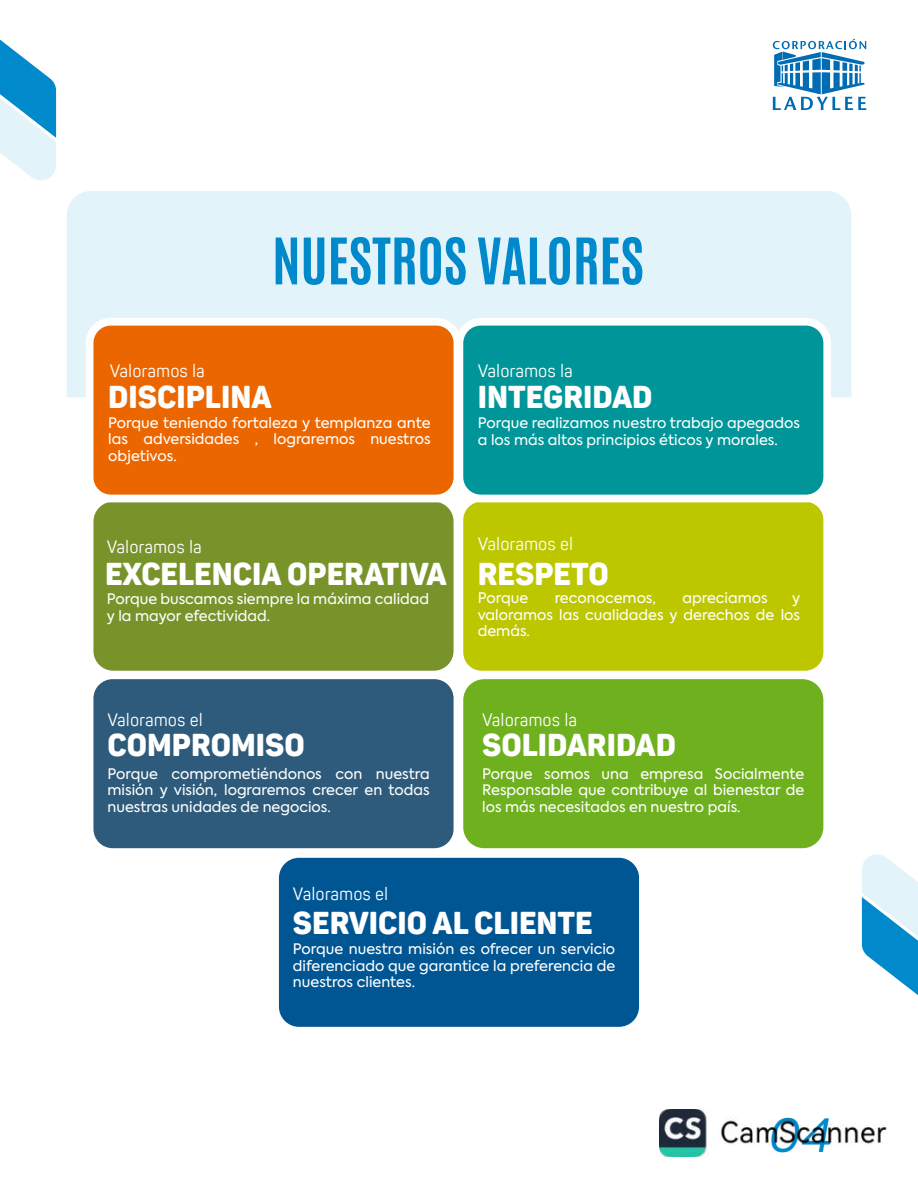
<style>
.page{position:relative;width:918px;height:1188px;background:#fff}
.page>*{position:absolute;margin:0;border:0;box-sizing:border-box;transform-origin:0 0}
.t1{font:54.45px "Antonio";color:#0089cb}
.t2{font:italic 48px "Amsi Pro";color:#0089cb}
.t3{font:31.5px "Panton Narrow Trial Black";color:#fff}
.t4{font:17.55px "Panton Narrow Trial Regular";color:#fff}
.t5{font:14.4px/16.5px "Axiforma";color:#fff;text-align:justify}
</style>
<div class="page">
<svg style="left:773px;top:39px;width:93px;height:71px"></svg>
<svg style="left:0;top:40px;width:56px;height:140px"></svg>
<svg style="left:862px;top:854px;width:56px;height:141px"></svg>
<div style="left:67px;top:191px;width:784px;height:206px;background:#e2f3f9"></div>
<div style="left:463px;top:679px;width:360px;height:169px;background:#6fb01e;border-radius:21px"></div>
<div style="left:463px;top:502px;width:360px;height:169px;background:#bdc700;border-radius:18px"></div>
<div style="left:279px;top:858px;width:360px;height:169px;background:#005693;border-radius:20px"></div>
<div style="left:93px;top:679px;width:361px;height:169px;background:#2e5b7b;border-radius:19px"></div>
<div style="left:93px;top:502px;width:361px;height:169px;background:#79932b;border-radius:20px"></div>
<div style="left:86px;top:318px;width:375px;height:184px;background:#fff;border-radius:25px"></div>
<div style="left:93px;top:326px;width:361px;height:169px;background:#ec6600;border-radius:17px"></div>
<div style="left:455px;top:318px;width:376px;height:184px;background:#fff;border-radius:25px"></div>
<div style="left:463px;top:326px;width:360px;height:169px;background:#009699;border-radius:18px"></div>
<img style="left:659px;top:1109px;width:227px;height:47px">
<p class="t4" style="left:110px;top:361px;width:96px">Valoramos la</p>
<h1 class="t1" style="left:272px;top:223px;width:373px">NUESTROS VALORES</h1>
<p class="t4" style="left:478px;top:361px;width:96px">Valoramos la</p>
<h3 class="t3" style="left:108px;top:379px;width:165px">DISCIPLINA</h3>
<h3 class="t3" style="left:478px;top:379px;width:176px">INTEGRIDAD</h3>
<p class="t5" style="left:108px;top:414px;width:324px">Porque teniendo fortaleza y templanza ante las adversidades , lograremos nuestros objetivos.</p>
<p class="t5" style="left:478px;top:415px;width:324px">Porque realizamos nuestro trabajo apegados a los más altos principios éticos y morales.</p>
<p class="t4" style="left:107px;top:537px;width:96px">Valoramos la</p>
<p class="t4" style="left:478px;top:534px;width:97px">Valoramos el</p>
<h3 class="t3" style="left:105px;top:556px;width:343px">EXCELENCIA OPERATIVA</h3>
<h3 class="t3" style="left:478px;top:556px;width:133px">RESPETO</h3>
<p class="t5" style="left:107px;top:591px;width:324px">Porque buscamos siempre la máxima calidad y la mayor efectividad.</p>
<p class="t5" style="left:478px;top:590px;width:52px">Porque</p>
<p class="t5" style="left:555px;top:590px;width:103px">reconocemos,</p>
<p class="t5" style="left:683px;top:590px;width:87px">apreciamos</p>
<p class="t5" style="left:478px;top:590px;width:324px;text-indent:314px">y valoramos las cualidades y derechos de los demás.</p>
<p class="t4" style="left:108px;top:710px;width:97px">Valoramos el</p>
<p class="t4" style="left:482px;top:710px;width:96px">Valoramos la</p>
<h3 class="t3" style="left:108px;top:727px;width:199px">COMPROMISO</h3>
<h3 class="t3" style="left:482px;top:727px;width:196px">SOLIDARIDAD</h3>
<p class="t5" style="left:108px;top:765px;width:324px">Porque comprometiéndonos con nuestra misión y visión, lograremos crecer en todas nuestras unidades de negocios.</p>
<p class="t5" style="left:482px;top:765px;width:324px">Porque somos una empresa Socialmente Responsable que contribuye al bienestar de los más necesitados en nuestro país.</p>
<p class="t4" style="left:293px;top:884px;width:97px">Valoramos el</p>
<h3 class="t3" style="left:293px;top:905px;width:301px">SERVICIO AL CLIENTE</h3>
<p class="t5" style="left:293px;top:941px;width:324px">Porque nuestra misión es ofrecer un servicio diferenciado que garantice la preferencia de nuestros clientes.</p>
<h2 class="t2" style="left:768px;top:1103px;width:65px">04</h2>
</div>
